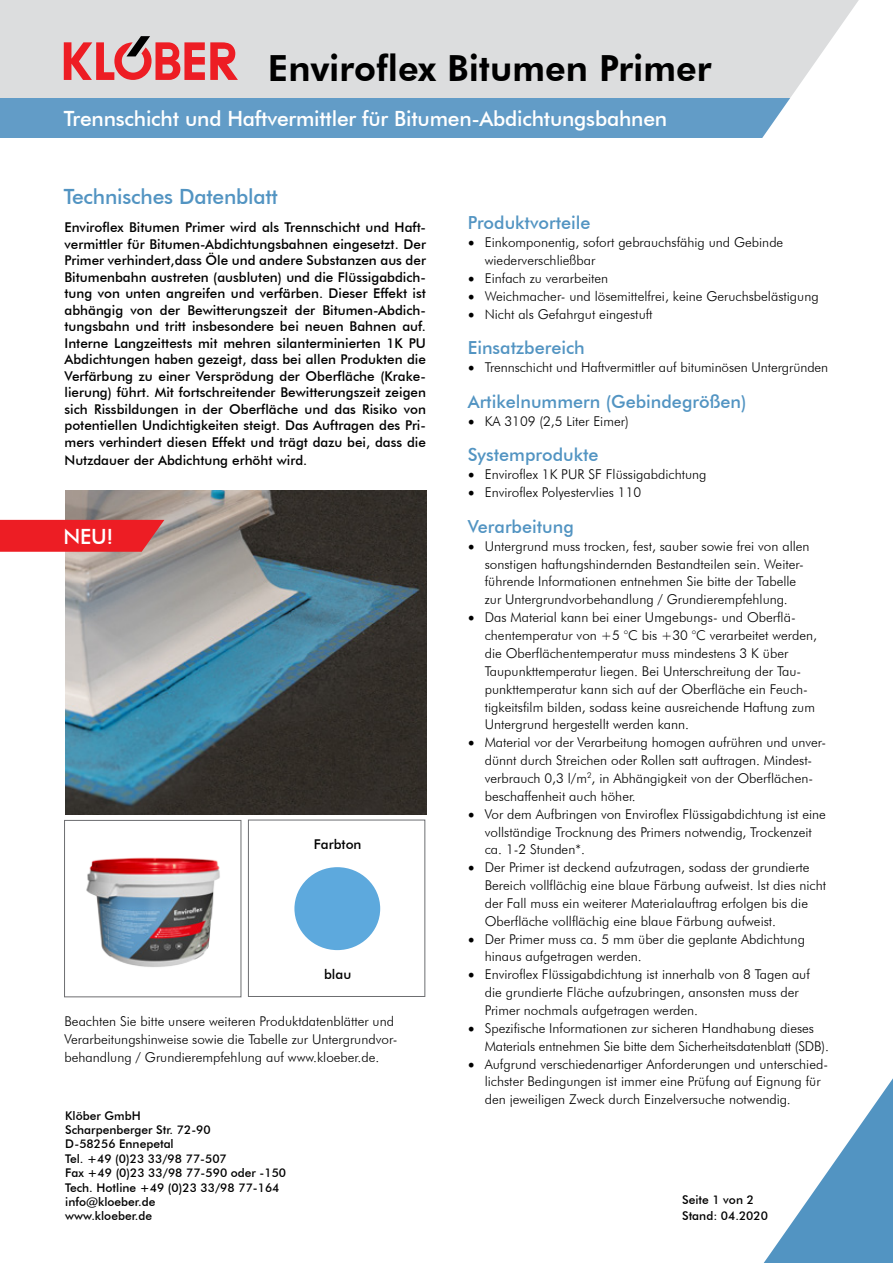
<style>
.page{position:relative;width:893px;height:1263px;background:#fff}
.page>*{position:absolute;margin:0;border:0;box-sizing:border-box;transform-origin:0 0}
.t1{font:800 36px "Futura BT";color:#000}
.t2{font:500 21px "Futura BT";letter-spacing:-.01em;color:#fff}
.t3{font:500 21px "Futura BT";letter-spacing:-.01em;color:#5294c2}
.t4{font:500 18px "Futura BT";color:#5294c2}
.t5{font:300 13.5px/17.9px "Futura BT";color:#000}
.t6{font:500 13.5px/16.5px "Futura BT";color:#000;text-align:justify}
.t7{font:500 12px/14.4px "Futura BT";color:#000}
.s1{font-family:"Minion Pro";font-weight:400;font-size:18px}
</style>
<div class="page">
<img style="left:65px;top:490px;width:361px;height:324px">
<div style="left:0;top:0;width:893px;height:106px;background:#dcddde"></div>
<div style="left:0;top:99px;width:893px;height:39px;background:#629cc7"></div>
<svg style="left:64px;top:36px;width:174px;height:44px"></svg>
<div style="left:248px;top:820px;width:177px;height:177px;background:#fff;border:1px solid #6d6e71"></div>
<svg style="left:764px;top:1078px;width:129px;height:185px"></svg>
<svg style="left:755px;top:0;width:138px;height:138px"></svg>
<svg style="left:0;top:520px;width:164px;height:32px;background:#e8272d"></svg>
<div style="left:64px;top:820px;width:177px;height:177px;background:#fff;border:1px solid #6d6e71"></div>
<div style="left:294px;top:867px;width:86px;height:83px;background:#5da9dd;border-radius:50%"></div>
<img style="left:86px;top:857px;width:134px;height:110px">
<h1 class="t1" style="left:268px;top:46px;width:445px">Enviroflex Bitumen Primer</h1>
<h2 class="t2" style="left:64px;top:106px;width:605px">Trennschicht und Haftvermittler für Bitumen-Abdichtungsbahnen</h2>
<h2 class="t3" style="left:64px;top:183px;width:216px">Technisches Datenblatt</h2>
<p class="t6" style="left:65px;top:219px;width:363px">Enviroflex Bitumen Primer wird als Trennschicht und Haft&shy;vermittler für Bitumen-Abdichtungsbahnen eingesetzt. Der Primer verhindert,dass Öle und andere Substanzen aus der Bitumenbahn austreten (ausbluten) und die Flüssigabdich&shy;tung von unten angreifen und verfärben. Dieser Effekt ist abhängig von der Bewitterungszeit der Bitumen-Abdich&shy;tungsbahn und tritt insbesondere bei neuen Bahnen auf.<br>Interne Langzeittests mit mehren silanterminierten 1K PU Abdichtungen haben gezeigt, dass bei allen Produkten die Verfärbung zu einer Versprödung der Oberfläche (Krake&shy;lierung) führt. Mit fortschreitender Bewitterungszeit zeigen sich Rissbildungen in der Oberfläche und das Risiko von potentiellen Undichtigkeiten steigt. Das Auftragen des Pri&shy;mers verhindert diesen Effekt und trägt dazu bei, dass die</p>
<p class="t6" style="left:65px;top:452px;width:244px">Nutzdauer der Abdichtung erhöht wird.</p>
<h2 class="t2" style="left:63px;top:524px;width:51px">NEU!</h2>
<p class="t6" style="left:314px;top:835px;width:49px">Farbton</p>
<p class="t6" style="left:324px;top:966px;width:29px">blau</p>
<p class="t5" style="left:64px;top:1012px;width:334px">Beachten Sie bitte unsere weiteren Produktdatenblätter und<br>Verarbeitungshinweise sowie die Tabelle zur Untergrundvor&shy;behandlung / Grundierempfehlung auf www.kloeber.de.</p>
<p class="t7" style="left:65px;top:1108px;width:222px">Klöber GmbH<br>Scharpenberger Str. 72-90<br>D-58256 Ennepetal<br>Tel. +49 (0)23 33/98 77-507<br>Fax +49 (0)23 33/98 77-590 oder -150<br>Tech. Hotline +49 (0)23 33/98 77-164 info@kloeber.de<br>www.kloeber.de</p>
<h3 class="t4" style="left:468px;top:212px;width:124px">Produktvorteile</h3>
<p class="t5" style="left:485px;top:233px;width:300px;text-indent:-17px"><span class="s1">•</span> Einkomponentig, sofort gebrauchsfähig und Gebinde wiederverschließbar</p>
<p class="t5" style="left:468px;top:269px;width:142px"><span class="s1">•</span> Einfach zu verarbeiten</p>
<p class="t5" style="left:468px;top:287px;width:352px"><span class="s1">•</span> Weichmacher- und lösemittelfrei, keine Geruchsbelästigung</p>
<p class="t5" style="left:468px;top:305px;width:186px"><span class="s1">•</span> Nicht als Gefahrgut eingestuft</p>
<h3 class="t4" style="left:468px;top:337px;width:119px">Einsatzbereich</h3>
<p class="t5" style="left:468px;top:358px;width:362px"><span class="s1">•</span> Trennschicht und Haftvermittler auf bituminösen Untergründen</p>
<h3 class="t4" style="left:468px;top:391px;width:280px">Artikelnummern (Gebindegrößen)</h3>
<p class="t5" style="left:468px;top:412px;width:162px"><span class="s1">•</span> KA 3109 (2,5 Liter Eimer)</p>
<h3 class="t4" style="left:468px;top:444px;width:132px">Systemprodukte</h3>
<p class="t5" style="left:468px;top:465px;width:240px"><span class="s1">•</span> Enviroflex 1K PUR SF Flüssigabdichtung</p>
<p class="t5" style="left:468px;top:483px;width:175px"><span class="s1">•</span> Enviroflex Polyestervlies 110</p>
<h3 class="t4" style="left:468px;top:515px;width:108px">Verarbeitung</h3>
<p class="t5" style="left:485px;top:537px;width:326px;text-indent:-17px"><span class="s1">•</span> Untergrund muss trocken, fest, sauber sowie frei von allen sonstigen haftungshindernden Bestandteilen sein. Weiter&shy;führende Informationen entnehmen Sie bitte der Tabelle zur Untergrundvorbehandlung / Grundierempfehlung.</p>
<p class="t5" style="left:485px;top:608px;width:334px;text-indent:-17px"><span class="s1">•</span> Das Material kann bei einer Umgebungs- und Oberflä&shy;chentemperatur von +5 °C bis +30 °C verarbeitet werden, die Oberflächentemperatur muss mindestens 3 K über Taupunkttemperatur liegen. Bei Unterschreitung der Tau&shy;punkttemperatur kann sich auf der Oberfläche ein Feuch&shy;tigkeitsfilm bilden, sodass keine ausreichende Haftung zum Untergrund hergestellt werden kann.</p>
<p class="t5" style="left:485px;top:733px;width:343px;text-indent:-17px"><span class="s1">•</span> Material vor der Verarbeitung homogen aufrühren und unver&shy;dünnt durch Streichen oder Rollen satt auftragen. Mindest&shy;verbrauch 0,3 l/m<sup>2</sup>, in Abhängigkeit von der Oberflächen&shy;beschaffenheit auch höher.</p>
<p class="t5" style="left:485px;top:805px;width:343px;text-indent:-17px"><span class="s1">•</span> Vor dem Aufbringen von Enviroflex Flüssigabdichtung ist eine vollständige Trocknung des Primers notwendig, Trockenzeit ca. 1-2 Stunden*.</p>
<p class="t5" style="left:485px;top:858px;width:343px;text-indent:-17px"><span class="s1">•</span> Der Primer ist deckend aufzutragen, sodass der grundierte Bereich vollflächig eine blaue Färbung aufweist. Ist dies nicht der Fall muss ein weiterer Materialauftrag erfolgen bis die Oberfläche vollflächig eine blaue Färbung aufweist.</p>
<p class="t5" style="left:485px;top:930px;width:322px;text-indent:-17px"><span class="s1">•</span> Der Primer muss ca. 5 mm über die geplante Abdichtung hinaus aufgetragen werden.</p>
<p class="t5" style="left:485px;top:965px;width:327px;text-indent:-17px"><span class="s1">•</span> Enviroflex Flüssigabdichtung ist innerhalb von 8 Tagen auf die grundierte Fläche aufzubringen, ansonsten muss der<br>Primer nochmals aufgetragen werden.</p>
<p class="t5" style="left:485px;top:1019px;width:346px;text-indent:-17px"><span class="s1">•</span> Spezifische Informationen zur sicheren Handhabung dieses<br>Materials entnehmen Sie bitte dem Sicherheitsdatenblatt (SDB).</p>
<p class="t5" style="left:485px;top:1055px;width:345px;text-indent:-17px"><span class="s1">•</span> Aufgrund verschiedenartiger Anforderungen und unterschied&shy;lichster Bedingungen ist immer eine Prüfung auf Eignung für den jeweiligen Zweck durch Einzelversuche notwendig.</p>
<p class="t7" style="left:682px;top:1191px;width:87px;line-height:16.5px">Seite 1 von 2<br>Stand: 04.2020</p>
</div>
